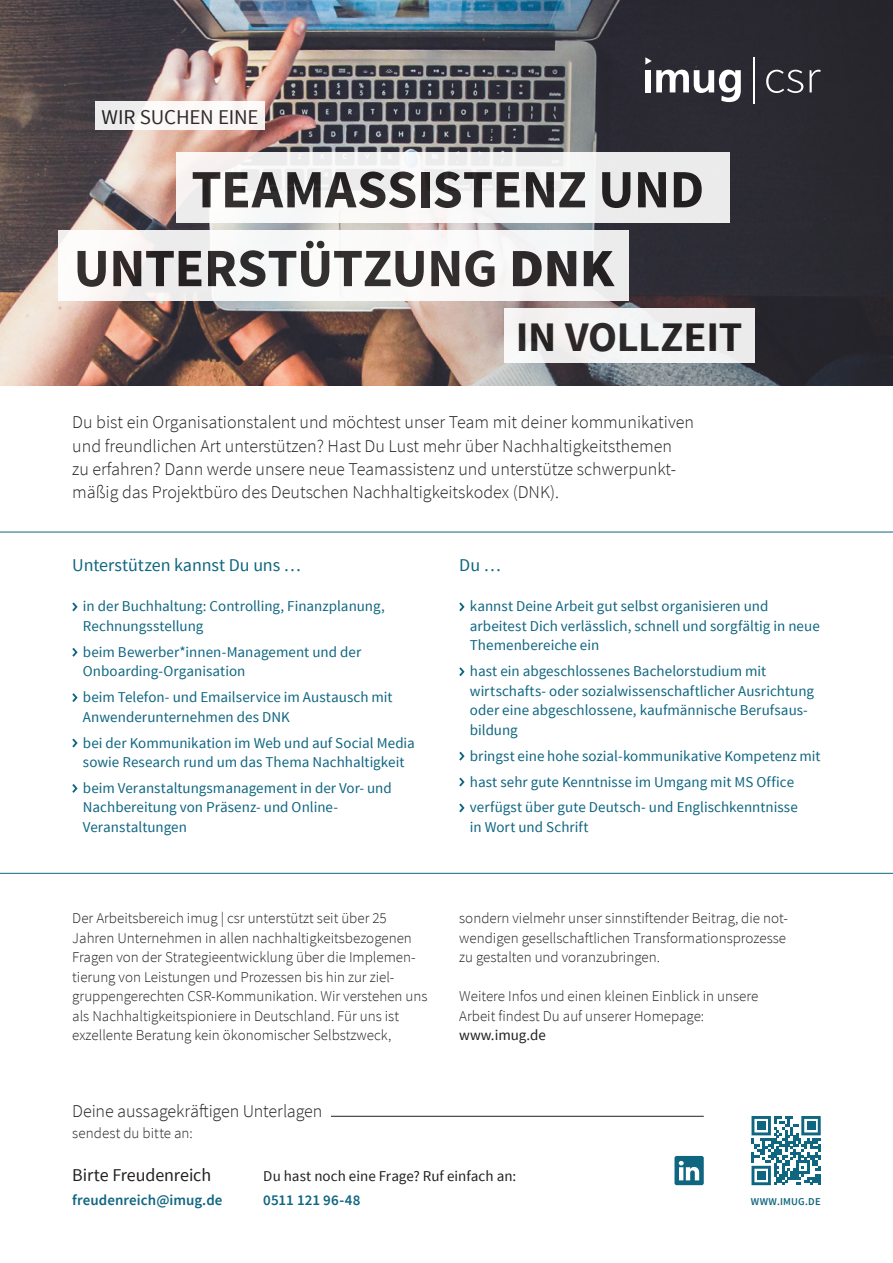
<style>
.page{position:relative;width:893px;height:1263px;background:#fff}
.page>*{position:absolute;margin:0;border:0;box-sizing:border-box;transform-origin:0 0}
.t1{font:700 54px/78.8px "Source Sans Pro";letter-spacing:-.01em;color:#231f20}
.t2{font:700 42px "Source Sans Pro";letter-spacing:-.005em;color:#231f20}
.t3{font:21px "Source Sans Pro";letter-spacing:-.01em;color:#231f20}
.Bulletpoint{font:300 18px/23.2px "Source Sans Pro";color:#231f20}
.Bulletpoint-2{font:18px "Source Sans Pro";letter-spacing:-.005em;color:#0f6681}
.Bulletpoint-3{font:18px "Source Sans Pro";letter-spacing:-.005em;color:#231f20}
.Bulletpoint-4{font:15px/19.5px "Source Sans Pro";color:#0f6681}
.Bulletpoint-5{font:300 15px/19.5px "Source Sans Pro";color:#231f20}
.Bulletpoint-6{font:15px "Source Sans Pro";color:#231f20}
.Bulletpoint-7{font:600 15px "Source Sans Pro";letter-spacing:.005em;color:#0f6681}
.Copytext{font:600 10.5px "Source Sans Pro";letter-spacing:.015em;color:#0f6681}
.s1{font-weight:900}
</style>
<div class="page">
<img style="left:0;top:0;width:340px;height:386px">
<img style="left:340px;top:0;width:553px;height:386px">
<hr style="left:72px;top:1116px;width:632px;height:1px;background:#231f20">
<div style="left:176px;top:152px;width:554px;height:70px;background:#f3f1f1"></div>
<div style="left:59px;top:231px;width:570px;height:70px;background:#f8f8f8"></div>
<div style="left:504px;top:308px;width:250px;height:54px;background:#f3f3f3"></div>
<svg style="left:751px;top:1116px;width:70px;height:69px"></svg>
<div style="left:757px;top:1121px;width:8px;height:9px;background:#0f6681"></div>
<div style="left:807px;top:1121px;width:8px;height:9px;background:#0f6681"></div>
<div style="left:757px;top:1171px;width:8px;height:8px;background:#0f6681"></div>
<svg style="left:766px;top:70px;width:37px;height:23px"></svg>
<svg style="left:810px;top:70px;width:11px;height:22px"></svg>
<svg style="left:645px;top:57px;width:96px;height:45px"></svg>
<hr style="left:753px;top:58px;width:2px;height:46px;background:#fff">
<svg style="left:72px;top:602px;width:6px;height:10px"></svg>
<svg style="left:72px;top:647px;width:6px;height:10px"></svg>
<svg style="left:72px;top:693px;width:6px;height:9px"></svg>
<svg style="left:72px;top:738px;width:6px;height:10px"></svg>
<svg style="left:72px;top:784px;width:6px;height:9px"></svg>
<svg style="left:459px;top:602px;width:6px;height:10px"></svg>
<svg style="left:459px;top:667px;width:6px;height:10px"></svg>
<svg style="left:459px;top:751px;width:6px;height:10px"></svg>
<svg style="left:459px;top:777px;width:6px;height:10px"></svg>
<svg style="left:459px;top:803px;width:6px;height:10px"></svg>
<hr style="left:0;top:532px;width:893px;height:1px;background:#0f6681">
<hr style="left:0;top:873px;width:893px;height:1px;background:#0f6681">
<div style="left:95px;top:101px;width:170px;height:29px;background:linear-gradient(to right,#f1f0f1,#fffaf8)"></div>
<div style="left:72px;top:1103px;width:259px;height:14px;background:#fff"></div>
<div style="left:674px;top:1156px;width:30px;height:29px;background:#0f6681;border-radius:2px"></div>
<svg style="left:679px;top:1161px;width:20px;height:19px"></svg>
<h3 class="t3" style="left:102px;top:104px;width:158px">WIR SUCHEN EINE</h3>
<h1 class="t1" style="left:74px;top:152px;width:632px;text-indent:118px">TEAMASSISTENZ UND<br>UNTERSTÜTZUNG <span class="s1">DNK</span></h1>
<h2 class="t2" style="left:516px;top:310px;width:228px">IN VOLLZEIT</h2>
<p class="Bulletpoint" style="left:72px;top:411px;width:623px">Du bist ein Organisationstalent und möchtest unser Team mit deiner kommunikativen und freundlichen Art unterstützen? Hast Du Lust mehr über Nachhaltigkeitsthemen<br>zu erfahren? Dann werde unsere neue Teamassistenz und unterstütze schwerpunkt&shy;mäßig das Projektbüro des Deutschen Nachhaltigkeitskodex (DNK).</p>
<p class="Bulletpoint-2" style="left:72px;top:554px;width:230px">Unterstützen kannst Du uns …</p>
<p class="Bulletpoint-2" style="left:459px;top:554px;width:43px">Du …</p>
<p class="Bulletpoint-4" style="left:83px;top:597px;width:303px">in der Buchhaltung: Controlling, Finanzplanung,<br>Rechnungsstellung</p>
<p class="Bulletpoint-4" style="left:83px;top:642px;width:280px">beim Bewerber*innen-Management und der<br>Onboarding-Organisation</p>
<p class="Bulletpoint-4" style="left:83px;top:688px;width:311px">beim Telefon- und Emailservice im Austausch mit<br>Anwenderunternehmen des DNK</p>
<p class="Bulletpoint-4" style="left:83px;top:733px;width:333px">bei der Kommunikation im Web und auf Social Media sowie Research rund um das Thema Nachhaltigkeit</p>
<p class="Bulletpoint-4" style="left:83px;top:778px;width:310px">beim Veranstaltungsmanagement in der Vor- und<br>Nachbereitung von Präsenz- und Online-<br>Veranstaltungen</p>
<p class="Bulletpoint-4" style="left:470px;top:597px;width:351px">kannst Deine Arbeit gut selbst organisieren und arbeitest Dich verlässlich, schnell und sorgfältig in neue<br>Themenbereiche ein</p>
<p class="Bulletpoint-4" style="left:470px;top:662px;width:346px">hast ein abgeschlossenes Bachelorstudium mit wirtschafts- oder sozialwissenschaftlicher Ausrichtung oder eine abgeschlossene, kaufmännische Berufsaus&shy;bildung</p>
<p class="Bulletpoint-4" style="left:470px;top:746px;width:352px">bringst eine hohe sozial-kommunikative Kompetenz mit</p>
<p class="Bulletpoint-4" style="left:470px;top:772px;width:326px">hast sehr gute Kenntnisse im Umgang mit MS Office</p>
<p class="Bulletpoint-4" style="left:470px;top:798px;width:329px">verfügst über gute Deutsch- und Englischkenntnisse in Wort und Schrift</p>
<p class="Bulletpoint-5" style="left:72px;top:909px;width:357px">Der Arbeitsbereich imug | csr unterstützt seit über 25<br>Jahren Unternehmen in allen nachhaltigkeitsbezogenen Fragen von der Strategieentwicklung über die Implemen&shy;tierung von Leistungen und Prozessen bis hin zur ziel&shy;gruppengerechten CSR-Kommunikation. Wir verstehen uns als Nachhaltigkeitspioniere in Deutschland. Für uns ist exzellente Beratung kein ökonomischer Selbstzweck,</p>
<p class="Bulletpoint-5" style="left:459px;top:909px;width:330px">sondern vielmehr unser sinnstiftender Beitrag, die not&shy;wendigen gesellschaftlichen Transformationsprozesse zu gestalten und voranzubringen.</p>
<p class="Bulletpoint-5" style="left:459px;top:987px;width:301px">Weitere Infos und einen kleinen Einblick in unsere<br>Arbeit findest Du auf unserer Homepage:</p>
<p class="Bulletpoint-6" style="left:459px;top:1026px;width:88px">www.imug.de</p>
<p class="Bulletpoint" style="left:72px;top:1099px;width:252px">Deine aussagekräftigen Unterlagen</p>
<p class="Bulletpoint-5" style="left:72px;top:1123px;width:122px">sendest du bitte an:</p>
<p class="Bulletpoint-3" style="left:72px;top:1164px;width:140px">Birte Freudenreich</p>
<p class="Bulletpoint-7" style="left:72px;top:1190px;width:152px">freudenreich@imug.de</p>
<p class="Bulletpoint-6" style="left:263px;top:1166px;width:254px">Du hast noch eine Frage? Ruf einfach an:</p>
<p class="Bulletpoint-7" style="left:263px;top:1190px;width:99px">0511 121 96-48</p>
<p class="Copytext" style="left:751px;top:1194px;width:71px">WWW.IMUG.DE</p>
</div>
